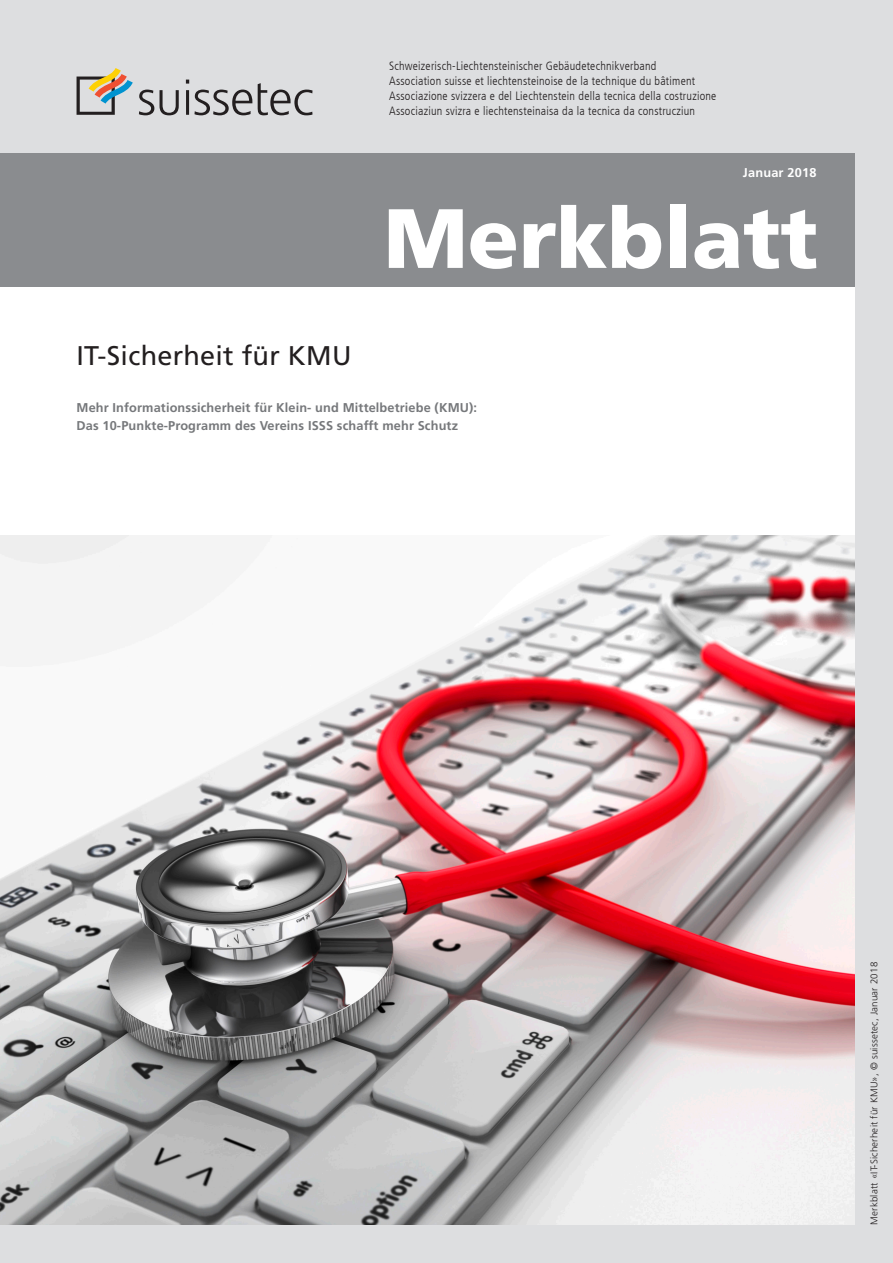
<style>
.page{position:relative;width:893px;height:1263px;background:#dddee0}
.page>*{position:absolute;margin:0;border:0;box-sizing:border-box;transform-origin:0 0}
.t1{font:900 84px "Frutiger LT Com";color:#fff}
.t2{font:27px "Frutiger LT Std";letter-spacing:.01em;color:#231f20}
.t3{font:700 12.75px/18.8px "Frutiger LT Std";letter-spacing:.01em;color:#76787b}
.t4{font:700 12.75px "Frutiger LT Std";letter-spacing:.015em;color:#fff}
.t5{font:300 condensed 12px/15px "Frutiger LT Com";letter-spacing:.02em;color:#231f20}
.t6{font:300 9.75px "Frutiger LT Std";letter-spacing:.02em;color:#231f20}
</style>
<div class="page">
<div style="left:0;top:153px;width:855px;height:1072px;background:#fff"></div>
<svg style="left:139px;top:90px;width:15px;height:25px"></svg>
<svg style="left:160px;top:90px;width:19px;height:25px"></svg>
<hr style="left:186px;top:90px;width:3px;height:25px;background:#231f20">
<svg style="left:186px;top:80px;width:3px;height:4px"></svg>
<svg style="left:194px;top:90px;width:58px;height:25px"></svg>
<svg style="left:258px;top:83px;width:55px;height:32px"></svg>
<svg style="left:77px;top:68px;width:56px;height:47px"></svg>
<div style="left:0;top:153px;width:855px;height:134px;background:#8a8c8f"></div>
<img style="left:0;top:536px;width:855px;height:689px">
<p class="t5" style="left:389px;top:58px;width:329px">Schweizerisch-Liechtensteinischer Gebäudetechnikverband<br>Association suisse et liechtensteinoise de la technique du bâtiment Associazione svizzera e del Liechtenstein della tecnica della costruzione Associaziun svizra e liechtensteinaisa da la tecnica da construcziun</p>
<p class="t4" style="left:743px;top:165px;width:75px">Januar 2018</p>
<h1 class="t1" style="left:384px;top:188px;width:436px">Merkblatt</h1>
<h2 class="t2" style="left:77px;top:339px;width:276px">IT-Sicherheit für KMU</h2>
<p class="t3" style="left:77px;top:398px;width:402px">Mehr Informationssicherheit für Klein- und Mittelbetriebe (KMU):<br>Das 10-Punkte-Programm des Vereins ISSS schafft mehr Schutz</p>
<p class="t6" style="left:869px;top:1225px;width:264px;rotate:-90deg">Merkblatt «IT-Sicherheit für KMU», © suissetec, Januar 2018</p>
</div>
